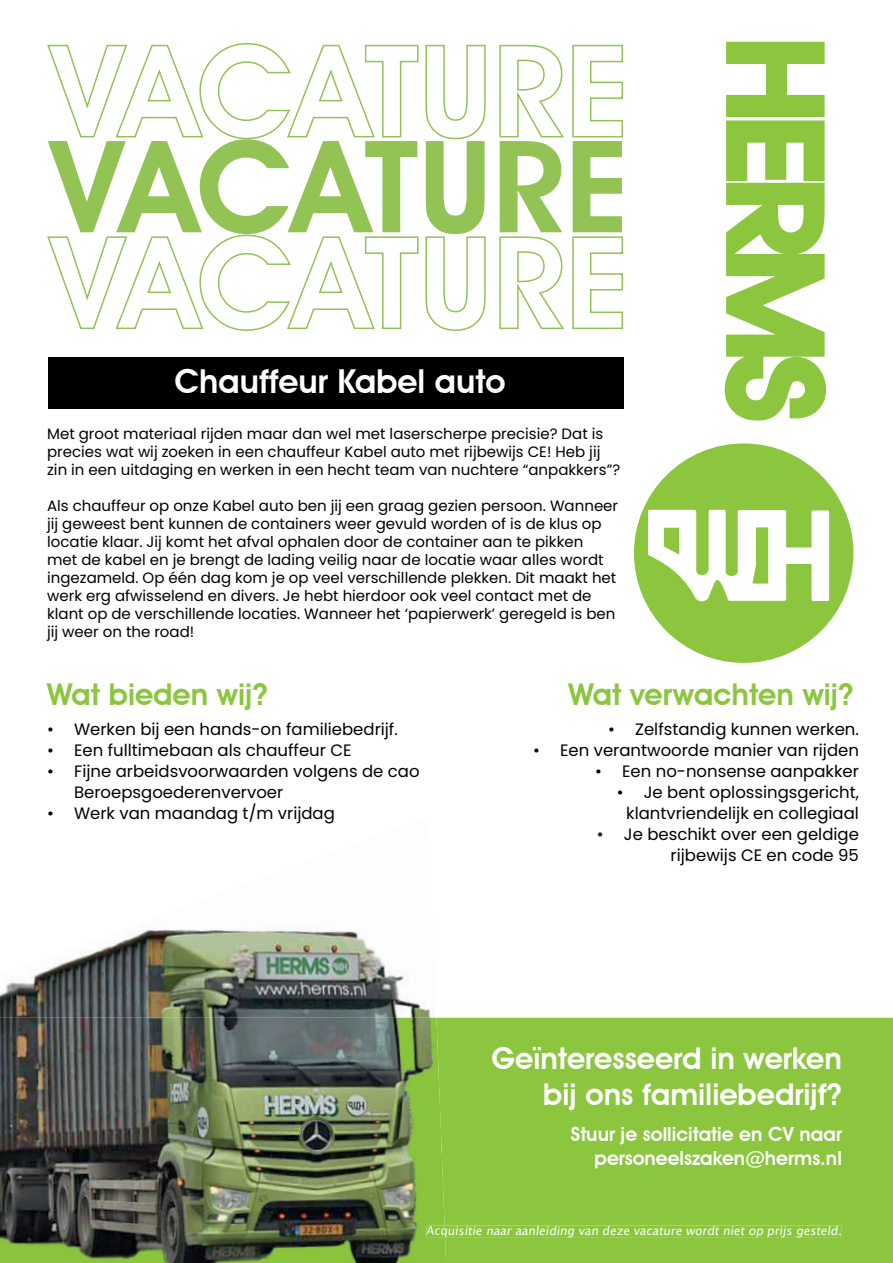
<style>
.page{position:relative;width:893px;height:1263px;background:#fff}
.page>*{position:absolute;margin:0;border:0;box-sizing:border-box;transform-origin:0 0}
.t1{font:600 33px "Avant Garde IT Cby BT";color:#fff}
.t2{font:600 30px/36px "Avant Garde IT Cby BT";color:#fff;text-align:right}
.t3{font:600 30px "Avant Garde IT Cby BT";color:#8bc63e}
.t4{font:600 19.5px/23.4px "Avant Garde IT Cby BT";color:#fff;text-align:right}
.t5{font:16.5px/21px "Poppins";color:#000}
.t6{font:15px/18px "Poppins";color:#000}
.t7{font:11.85px "Lucida Grande";color:#fff}
</style>
<div class="page">
<div style="left:48px;top:357px;width:576px;height:51px;background:#000001"></div>
<div style="left:446px;top:1018px;width:447px;height:245px;background:#8bc63e"></div>
<svg style="left:446px;top:1225px;width:396px;height:12px;background:#8dc741"></svg>
<svg style="left:47px;top:234px;width:576px;height:97px"></svg>
<svg style="left:48px;top:140px;width:574px;height:94px"></svg>
<svg style="left:47px;top:43px;width:576px;height:97px"></svg>
<svg style="left:725px;top:42px;width:101px;height:379px"></svg>
<svg style="left:634px;top:443px;width:219px;height:220px;fill:#8bc63e"></svg>
<img style="left:0;top:929px;width:436px;height:89px">
<img style="left:0;top:1018px;width:446px;height:245px">
<img style="left:426px;top:1225px;width:19px;height:12px">
<h1 class="t1" style="left:174px;top:361px;width:333px">Chauffeur Kabel auto</h1>
<p class="t6" style="left:47px;top:424px;width:575px">Met groot materiaal rijden maar dan wel met laserscherpe precisie? Dat is precies wat wij zoeken in een chauffeur Kabel auto met rijbewijs CE! Heb jij zin in een uitdaging en werken in een hecht team van nuchtere “anpakkers”?</p>
<p class="t6" style="left:47px;top:496px;width:572px">Als chauffeur op onze Kabel auto ben jij een graag gezien persoon. Wanneer jij geweest bent kunnen de containers weer gevuld worden of is de klus op locatie klaar. Jij komt het afval ophalen door de container aan te pikken<br>met de kabel en je brengt de lading veilig naar de locatie waar alles wordt ingezameld. Op één dag kom je op veel verschillende plekken. Dit maakt het werk erg afwisselend en divers. Je hebt hierdoor ook veel contact met de klant op de verschillende locaties. Wanneer het ‘papierwerk’ geregeld is ben jij weer on the road!</p>
<h2 class="t3" style="left:47px;top:676px;width:222px">Wat bieden wij?</h2>
<p class="t5" style="left:47px;top:718px;width:352px">• Werken bij een hands-on familiebedrijf.</p>
<p class="t5" style="left:47px;top:739px;width:306px">• Een fulltimebaan als chauffeur CE</p>
<p class="t5" style="left:74px;top:760px;width:347px;text-indent:-27px">• Fijne arbeidsvoorwaarden volgens de cao<br>Beroepsgoederenvervoer</p>
<p class="t5" style="left:47px;top:802px;width:289px">• Werk van maandag t/m vrijdag</p>
<h2 class="t3" style="left:568px;top:676px;width:286px">Wat verwachten wij?</h2>
<p class="t5" style="left:608px;top:718px;width:252px">• Zelfstandig kunnen werken.</p>
<p class="t5" style="left:533px;top:739px;width:327px">• Een verantwoorde manier van rijden</p>
<p class="t5" style="left:595px;top:760px;width:265px">• Een no-nonsense aanpakker</p>
<p class="t5" style="left:617px;top:781px;width:244px;text-align:center">• Je bent oplossingsgericht, klantvriendelijk en collegiaal</p>
<p class="t5" style="left:597px;top:823px;width:263px;text-align:right">• Je beschikt over een geldige rijbewijs CE en code 95</p>
<h2 class="t2" style="left:492px;top:1040px;width:352px">Geïnteresseerd in werken bij ons familiebedrijf?</h2>
<h3 class="t4" style="left:571px;top:1122px;width:272px">Stuur je sollicitatie en CV naar personeelszaken@herms.nl</h3>
<p class="t7" style="left:426px;top:1224px;width:420px">Acquisitie naar aanleiding van deze vacature wordt niet op prijs gesteld.</p>
</div>
